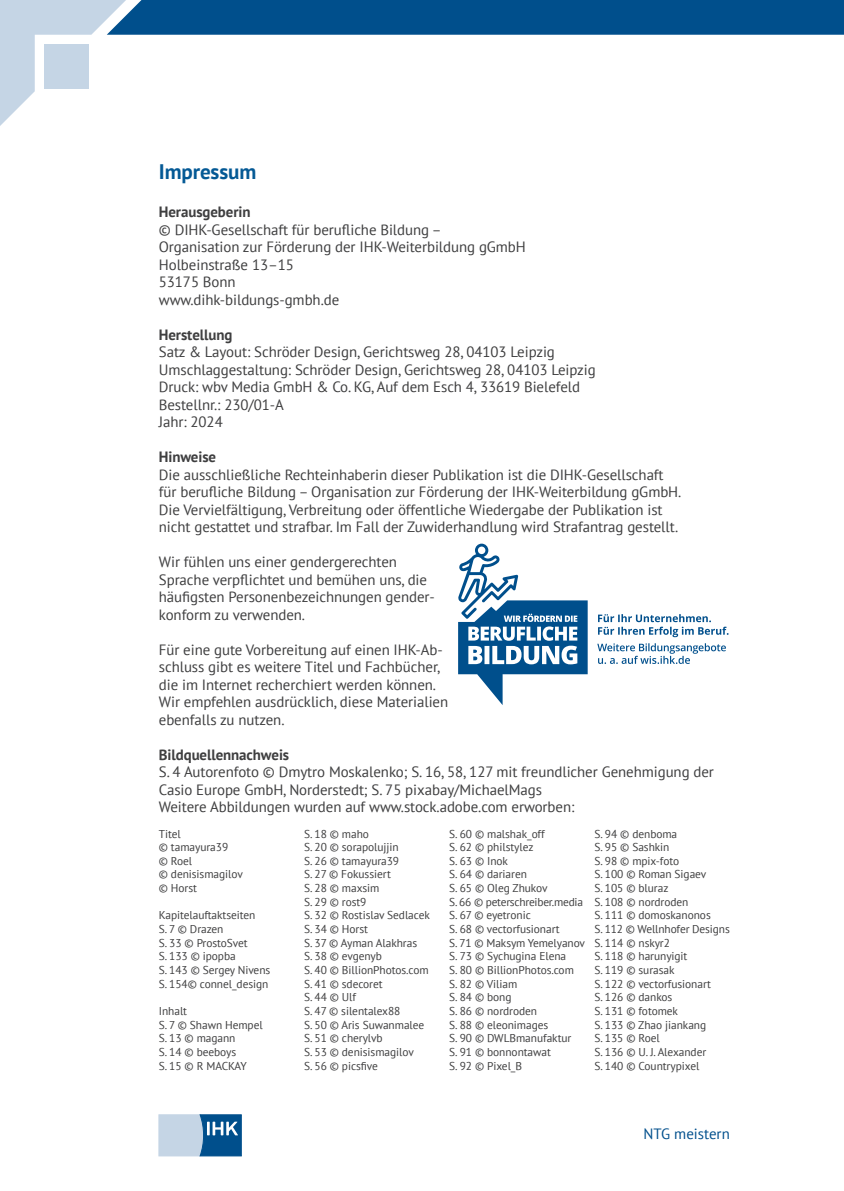
<style>
.page{position:relative;width:844px;height:1191px;background:#fff}
.page>*{position:absolute;margin:0;border:0;box-sizing:border-box;transform-origin:0 0}
.Zwischenüberschrift{font:700 21px "PT Sans";letter-spacing:-.005em;color:#045995}
.Impressum{font:14.88px/17.5px "PT Sans";letter-spacing:-.005em;color:#3e3e3f}
.Impressum-2{font:700 14.88px "PT Sans";letter-spacing:-.005em;color:#3e3e3f}
.t1{font:14.88px "PT Sans";color:#004f8c}
.Bildquellenverzeichn{font:11.38px "PT Sans";letter-spacing:-.005em;color:#3e3e3f}
</style>
<div class="page">
<svg style="left:159px;top:1114px;width:82px;height:42px"></svg>
<svg style="left:458px;top:543px;width:270px;height:162px"></svg>
<svg style="left:0;top:0;width:844px;height:126px"></svg>
<p class="Zwischenüberschrift" style="left:159px;top:158px;width:99px">Impressum</p>
<p class="Impressum-2" style="left:159px;top:202px;width:93px">Herausgeberin</p>
<p class="Impressum" style="left:159px;top:220px;width:284px">© DIHK-Gesellschaft für berufliche Bildung –</p>
<p class="Impressum" style="left:159px;top:238px;width:368px">Organisation zur Förderung der IHK-Weiterbildung gGmbH</p>
<p class="Impressum" style="left:159px;top:255px;width:137px">Holbeinstraße 13–15</p>
<p class="Impressum" style="left:159px;top:273px;width:78px">53175 Bonn</p>
<p class="Impressum" style="left:159px;top:290px;width:182px">www.dihk-bildungs-gmbh.de</p>
<p class="Impressum-2" style="left:159px;top:325px;width:75px">Herstellung</p>
<p class="Impressum" style="left:159px;top:343px;width:397px">Satz &amp; Layout: Schröder Design, Gerichtsweg 28, 04103 Leipzig</p>
<p class="Impressum" style="left:159px;top:360px;width:438px">Umschlaggestaltung: Schröder Design, Gerichtsweg 28, 04103 Leipzig</p>
<p class="Impressum" style="left:159px;top:378px;width:422px">Druck: wbv Media GmbH &amp; Co. KG, Auf dem Esch 4, 33619 Bielefeld</p>
<p class="Impressum" style="left:159px;top:395px;width:126px">Bestellnr.: 230/01-A</p>
<p class="Impressum" style="left:159px;top:413px;width:65px">Jahr: 2024</p>
<p class="Impressum-2" style="left:159px;top:447px;width:59px">Hinweise</p>
<p class="Impressum" style="left:159px;top:465px;width:506px">Die ausschließliche Rechteinhaberin dieser Publikation ist die DIHK-Gesellschaft</p>
<p class="Impressum" style="left:159px;top:483px;width:524px">für berufliche Bildung – Organisation zur Förderung der IHK-Weiterbildung gGmbH.</p>
<p class="Impressum" style="left:159px;top:500px;width:505px">Die Vervielfältigung, Verbreitung oder öffentliche Wiedergabe der Publikation ist</p>
<p class="Impressum" style="left:159px;top:518px;width:520px">nicht gestattet und strafbar. Im Fall der Zuwiderhandlung wird Strafantrag gestellt.</p>
<p class="Impressum" style="left:159px;top:553px;width:277px">Wir fühlen uns einer gendergerechten Sprache verpflichtet und bemühen uns, die häufigsten Personenbezeichnungen gender&shy;konform zu verwenden.</p>
<p class="Impressum" style="left:159px;top:640px;width:291px">Für eine gute Vorbereitung auf einen IHK-Ab&shy;schluss gibt es weitere Titel und Fachbücher, die im Internet recherchiert werden können.<br>Wir empfehlen ausdrücklich, diese Materialien ebenfalls zu nutzen.</p>
<p class="Impressum-2" style="left:159px;top:745px;width:132px">Bildquellennachweis</p>
<p class="Impressum" style="left:159px;top:763px;width:556px">S. 4 Autorenfoto © Dmytro Moskalenko; S. 16, 58, 127 mit freundlicher Genehmigung der<br>Casio Europe GmbH, Norderstedt; S. 75 pixabay/MichaelMags</p>
<p class="Impressum" style="left:159px;top:798px;width:417px">Weitere Abbildungen wurden auf www.stock.adobe.com erworben:</p>
<p class="Bildquellenverzeichn" style="left:159px;top:826px;width:23px">Titel</p>
<p class="Bildquellenverzeichn" style="left:159px;top:840px;width:71px">© tamayura39</p>
<p class="Bildquellenverzeichn" style="left:159px;top:853px;width:35px">© Roel</p>
<p class="Bildquellenverzeichn" style="left:159px;top:867px;width:85px">© denisismagilov</p>
<p class="Bildquellenverzeichn" style="left:159px;top:880px;width:40px">© Horst</p>
<p class="Bildquellenverzeichn" style="left:159px;top:908px;width:98px">Kapitelauftaktseiten</p>
<p class="Bildquellenverzeichn" style="left:159px;top:921px;width:66px">S. 7 © Drazen</p>
<p class="Bildquellenverzeichn" style="left:159px;top:935px;width:90px">S. 33 © ProstoSvet</p>
<p class="Bildquellenverzeichn" style="left:159px;top:949px;width:78px">S. 133 © ipopba</p>
<p class="Bildquellenverzeichn" style="left:159px;top:962px;width:113px">S. 143 © Sergey Nivens</p>
<p class="Bildquellenverzeichn" style="left:159px;top:976px;width:111px">S. 154© connel_design</p>
<p class="Bildquellenverzeichn" style="left:159px;top:1003px;width:30px">Inhalt</p>
<p class="Bildquellenverzeichn" style="left:159px;top:1017px;width:105px">S. 7 © Shawn Hempel</p>
<p class="Bildquellenverzeichn" style="left:159px;top:1031px;width:78px">S. 13 © magann</p>
<p class="Bildquellenverzeichn" style="left:159px;top:1044px;width:79px">S. 14 © beeboys</p>
<p class="Bildquellenverzeichn" style="left:159px;top:1058px;width:89px">S. 15 © R MACKAY</p>
<p class="Bildquellenverzeichn" style="left:449px;top:826px;width:97px">S. 60 © malshak_off</p>
<p class="Bildquellenverzeichn" style="left:449px;top:840px;width:86px">S. 62 © philstylez</p>
<p class="Bildquellenverzeichn" style="left:449px;top:853px;width:60px">S. 63 © Inok</p>
<p class="Bildquellenverzeichn" style="left:449px;top:867px;width:79px">S. 64 © dariaren</p>
<p class="Bildquellenverzeichn" style="left:449px;top:880px;width:100px">S. 65 © Oleg Zhukov</p>
<p class="Bildquellenverzeichn" style="left:449px;top:894px;width:135px">S. 66 © peterschreiber.media</p>
<p class="Bildquellenverzeichn" style="left:449px;top:908px;width:83px">S. 67 © eyetronic</p>
<p class="Bildquellenverzeichn" style="left:449px;top:921px;width:112px">S. 68 © vectorfusionart</p>
<p class="Bildquellenverzeichn" style="left:449px;top:935px;width:137px">S. 71 © Maksym Yemelyanov</p>
<p class="Bildquellenverzeichn" style="left:449px;top:949px;width:118px">S. 73 © Sychugina Elena</p>
<p class="Bildquellenverzeichn" style="left:449px;top:962px;width:126px">S. 80 © BillionPhotos.com</p>
<p class="Bildquellenverzeichn" style="left:449px;top:976px;width:69px">S. 82 © Viliam</p>
<p class="Bildquellenverzeichn" style="left:449px;top:990px;width:64px">S. 84 © bong</p>
<p class="Bildquellenverzeichn" style="left:449px;top:1003px;width:89px">S. 86 © nordroden</p>
<p class="Bildquellenverzeichn" style="left:449px;top:1017px;width:100px">S. 88 © eleonimages</p>
<p class="Bildquellenverzeichn" style="left:449px;top:1031px;width:124px">S. 90 © DWLBmanufaktur</p>
<p class="Bildquellenverzeichn" style="left:449px;top:1044px;width:103px">S. 91 © bonnontawat</p>
<p class="Bildquellenverzeichn" style="left:449px;top:1058px;width:74px">S. 92 © Pixel_B</p>
<p class="Bildquellenverzeichn" style="left:304px;top:826px;width:66px">S. 18 © maho</p>
<p class="Bildquellenverzeichn" style="left:304px;top:840px;width:96px">S. 20 © sorapolujjin</p>
<p class="Bildquellenverzeichn" style="left:304px;top:853px;width:97px">S. 26 © tamayura39</p>
<p class="Bildquellenverzeichn" style="left:304px;top:867px;width:88px">S. 27 © Fokussiert</p>
<p class="Bildquellenverzeichn" style="left:304px;top:880px;width:77px">S. 28 © maxsim</p>
<p class="Bildquellenverzeichn" style="left:304px;top:894px;width:64px">S. 29 © rost9</p>
<p class="Bildquellenverzeichn" style="left:304px;top:908px;width:127px">S. 32 © Rostislav Sedlacek</p>
<p class="Bildquellenverzeichn" style="left:304px;top:921px;width:65px">S. 34 © Horst</p>
<p class="Bildquellenverzeichn" style="left:304px;top:935px;width:115px">S. 37 © Ayman Alakhras</p>
<p class="Bildquellenverzeichn" style="left:304px;top:949px;width:79px">S. 38 © evgenyb</p>
<p class="Bildquellenverzeichn" style="left:304px;top:962px;width:126px">S. 40 © BillionPhotos.com</p>
<p class="Bildquellenverzeichn" style="left:304px;top:976px;width:80px">S. 41 © sdecoret</p>
<p class="Bildquellenverzeichn" style="left:304px;top:990px;width:54px">S. 44 © Ulf</p>
<p class="Bildquellenverzeichn" style="left:304px;top:1003px;width:98px">S. 47 © silentalex88</p>
<p class="Bildquellenverzeichn" style="left:304px;top:1017px;width:122px">S. 50 © Aris Suwanmalee</p>
<p class="Bildquellenverzeichn" style="left:304px;top:1031px;width:80px">S. 51 © cherylvb</p>
<p class="Bildquellenverzeichn" style="left:304px;top:1044px;width:111px">S. 53 © denisismagilov</p>
<p class="Bildquellenverzeichn" style="left:304px;top:1058px;width:75px">S. 56 © picsfive</p>
<p class="Bildquellenverzeichn" style="left:594px;top:826px;width:84px">S. 94 © denboma</p>
<p class="Bildquellenverzeichn" style="left:594px;top:840px;width:76px">S. 95 © Sashkin</p>
<p class="Bildquellenverzeichn" style="left:594px;top:853px;width:86px">S. 98 © mpix-foto</p>
<p class="Bildquellenverzeichn" style="left:594px;top:867px;width:113px">S. 100 © Roman Sigaev</p>
<p class="Bildquellenverzeichn" style="left:594px;top:880px;width:75px">S. 105 © bluraz</p>
<p class="Bildquellenverzeichn" style="left:594px;top:894px;width:95px">S. 108 © nordroden</p>
<p class="Bildquellenverzeichn" style="left:594px;top:908px;width:118px">S. 111 © domoskanonos</p>
<p class="Bildquellenverzeichn" style="left:594px;top:921px;width:137px">S. 112 © Wellnhofer Designs</p>
<p class="Bildquellenverzeichn" style="left:594px;top:935px;width:77px">S. 114 © nskyr2</p>
<p class="Bildquellenverzeichn" style="left:594px;top:949px;width:94px">S. 118 © harunyigit</p>
<p class="Bildquellenverzeichn" style="left:594px;top:962px;width:81px">S. 119 © surasak</p>
<p class="Bildquellenverzeichn" style="left:594px;top:976px;width:118px">S. 122 © vectorfusionart</p>
<p class="Bildquellenverzeichn" style="left:594px;top:990px;width:79px">S. 126 © dankos</p>
<p class="Bildquellenverzeichn" style="left:594px;top:1003px;width:85px">S. 131 © fotomek</p>
<p class="Bildquellenverzeichn" style="left:594px;top:1017px;width:113px">S. 133 © Zhao jiankang</p>
<p class="Bildquellenverzeichn" style="left:594px;top:1031px;width:67px">S. 135 © Roel</p>
<p class="Bildquellenverzeichn" style="left:594px;top:1044px;width:113px">S. 136 © U. J. Alexander</p>
<p class="Bildquellenverzeichn" style="left:594px;top:1058px;width:106px">S. 140 © Countrypixel</p>
<p class="t1" style="left:643px;top:1124px;width:88px">NTG meistern</p>
</div>
